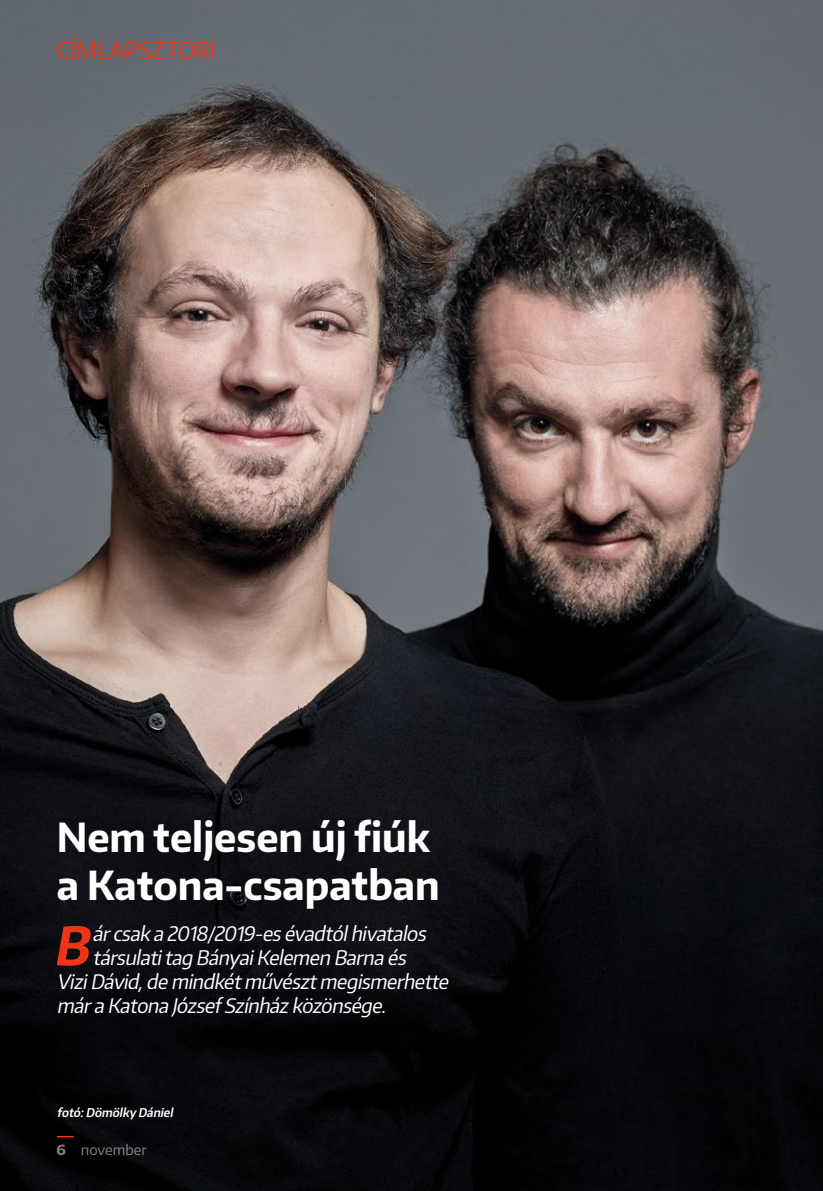
<style>
.page{position:relative;width:823px;height:1191px;background:#fff}
.page>*{position:absolute;margin:0;border:0;box-sizing:border-box;transform-origin:0 0}
.t1{font:italic 700 52.4px "Encode Sans Narrow";color:#ee3518}
.t2{font:700 40px/48px "Encode Sans Narrow";color:#fff}
.t3{font:24px "Encode Sans Narrow";color:#ee3518}
.t4{font:italic 20px "Encode Sans Narrow";color:#fff}
.t5{font:14px "Encode Sans Normal";color:#838283}
.t6{font:italic 600 12px "Encode Sans Narrow";color:#fff}
.s1{font-weight:700}
</style>
<div class="page">
<img style="left:0;top:0;width:822px;height:1191px">
<svg style="left:57px;top:1136px;width:17px;height:1px"></svg>
<p class="t3" style="left:57px;top:34px;width:161px">CÍMLAPSZTORI</p>
<h2 class="t2" style="left:57px;top:812px;width:384px">Nem teljesen új fiúk a Katona-csapatban</h2>
<h1 class="t1" style="left:53px;top:911px;width:48px">B</h1>
<p class="t4" style="left:93px;top:920px;width:339px">árcsak a 2018/2019-esévadtólhivatalos</p>
<p class="t4" style="left:93px;top:944px;width:319px">társulatitag BányaiKelemen Barna és</p>
<p class="t4" style="left:57px;top:968px;width:397px">ViziDávid,de mindkétművésztmegismerhette</p>
<p class="t4" style="left:57px;top:992px;width:335px">mára Katona JózsefSzínházközönsége.</p>
<p class="t6" style="left:57px;top:1104px;width:120px">fotó:Dömölky Dániel</p>
<p class="t5" style="left:56px;top:1141px;width:92px"><span class="s1">6</span> november</p>
</div>
